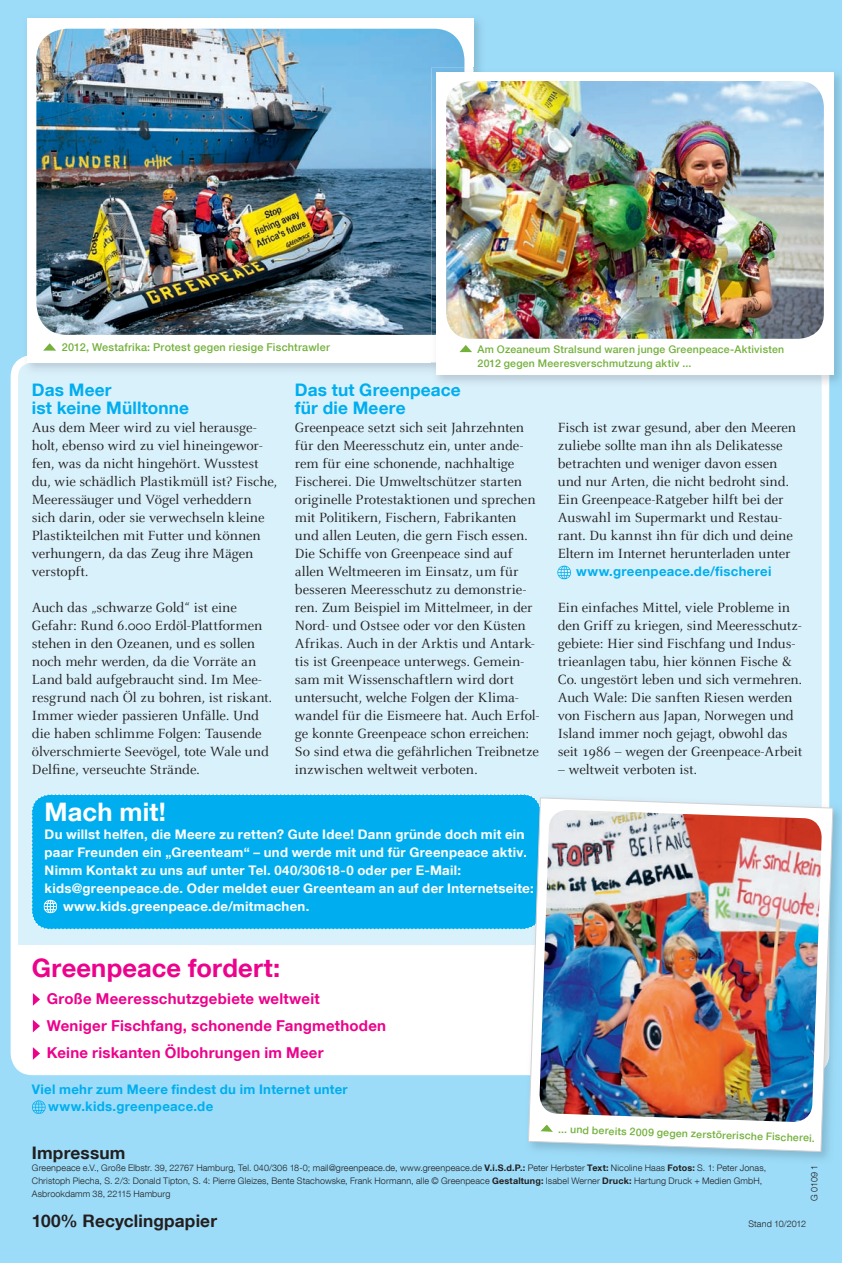
<style>
.page{position:relative;width:842px;height:1263px;background:#9cdcf8}
.page>*{position:absolute;margin:0;border:0;box-sizing:border-box;transform-origin:0 0}
.t1{font:700 25.5px "Helvetica Neue LT Com";letter-spacing:.005em;color:#ed028c}
.t2{font:700 25.5px "Helvetica Neue LT Com";letter-spacing:.005em;color:#fff}
.t3{font:700 17.25px/18px "Helvetica Neue LT Com";letter-spacing:.01em;color:#00aeef}
.t4{font:700 17.25px "Helvetica Neue LT Com";letter-spacing:.01em;color:#231f20}
.t5{font:700 15px/27px "Helvetica Neue LT Com";letter-spacing:.015em;color:#ed028c}
.t6{font:14.7px/18px "Celeste";letter-spacing:-.005em;color:#231f20}
.t7{font:700 13.2px "Helvetica Neue LT Com";letter-spacing:.02em;color:#fff}
.t8{font:700 13.2px/17px "Helvetica Neue LT Com";letter-spacing:.02em;color:#00aeef}
.t9{font:500 10.8px "Helvetica Neue LT Com";letter-spacing:.02em;color:#73b13b}
.t10{font:500 10.5px/14.5px "Helvetica Neue LT Com";letter-spacing:.02em;color:#73b13b}
.t11{font:300 9px/12.8px "Helvetica Neue LT Com";letter-spacing:.015em;color:#231f20}
.s1{font-weight:700}
</style>
<div class="page">
<div style="left:11px;top:357px;width:818px;height:718px;background:#d9f1fb"></div>
<div style="left:13px;top:945px;width:510px;height:129px;background:#fff"></div>
<div style="left:15px;top:945px;width:193px;height:117px;background:#fff"></div>
<svg style="left:33px;top:1020px;width:7px;height:12px"></svg>
<svg style="left:33px;top:993px;width:7px;height:13px"></svg>
<svg style="left:33px;top:1047px;width:7px;height:13px"></svg>
<svg style="left:32px;top:1100px;width:14px;height:14px"></svg>
<img style="left:523px;top:793px;width:317px;height:367px">
<img style="left:523px;top:945px;width:5px;height:129px">
<div style="left:31px;top:794px;width:510px;height:136px;background:#00aeef"></div>
<svg style="left:528px;top:797px;width:306px;height:355px;background:#d5ebf5"></svg>
<img style="left:539px;top:810px;width:283px;height:312px">
<svg style="left:540px;top:1124px;width:13px;height:8px"></svg>
<img style="left:473px;top:18px;width:8px;height:44px">
<svg style="left:473px;top:62px;width:7px;height:6px"></svg>
<img style="left:22px;top:366px;width:409px;height:9px">
<img style="left:22px;top:356px;width:409px;height:10px">
<div style="left:27px;top:18px;width:446px;height:344px;background:#fff"></div>
<img style="left:36px;top:29px;width:428px;height:306px">
<svg style="left:43px;top:343px;width:13px;height:8px"></svg>
<img style="left:829px;top:74px;width:12px;height:313px">
<img style="left:431px;top:363px;width:55px;height:24px">
<img style="left:486px;top:375px;width:343px;height:12px">
<img style="left:431px;top:383px;width:29px;height:4px">
<img style="left:431px;top:68px;width:33px;height:267px">
<div style="left:436px;top:72px;width:398px;height:303px;background:#fff"></div>
<img style="left:446px;top:81px;width:378px;height:258px">
<svg style="left:459px;top:345px;width:13px;height:7px"></svg>
<svg style="left:557px;top:566px;width:14px;height:13px"></svg>
<p class="t9" style="left:62px;top:341px;width:270px">2012, Westafrika: Protest gegen riesige Fischtrawler</p>
<p class="t10" style="left:478px;top:341px;width:308px">Am Ozeaneum Stralsund waren junge Greenpeace-Aktivisten<br>2012 gegen Meeresverschmutzung aktiv ...</p>
<p class="t3" style="left:32px;top:380px;width:159px">Das Meer<br>ist keine Mülltonne</p>
<p class="t6" style="left:32px;top:419px;width:247px">Aus dem Meer wird zu viel herausge&shy;holt, ebenso wird zu viel hineingewor&shy;fen, was da nicht hingehört. Wusstest du, wie schädlich Plastikmüll ist? Fische, Meeressäuger und Vögel verheddern sich darin, oder sie verwechseln kleine Plastikteilchen mit Futter und können verhungern, da das Zeug ihre Mägen verstopft.</p>
<p class="t6" style="left:32px;top:599px;width:242px">Auch das „schwarze Gold“ ist eine Gefahr: Rund 6.000 Erdöl-Plattformen stehen in den Ozeanen, und es sollen noch mehr werden, da die Vorräte an Land bald aufgebraucht sind. Im Mee&shy;resgrund nach Öl zu bohren, ist riskant.<br>Immer wieder passieren Unfälle. Und die haben schlimme Folgen: Tausende ölverschmierte Seevögel, tote Wale und Delfine, verseuchte Strände.</p>
<p class="t3" style="left:295px;top:380px;width:168px">Das tut Greenpeace für die Meere</p>
<p class="t6" style="left:295px;top:419px;width:246px">Greenpeace setzt sich seit Jahrzehnten für den Meeresschutz ein, unter ande&shy;rem für eine schonende, nachhaltige Fischerei. Die Umweltschützer starten originelle Protestaktionen und sprechen mit Politikern, Fischern, Fabrikanten und allen Leuten, die gern Fisch essen.<br>Die Schiffe von Greenpeace sind auf allen Weltmeeren im Einsatz, um für besseren Meeresschutz zu demonstrie&shy;ren. Zum Beispiel im Mittelmeer, in der Nord- und Ostsee oder vor den Küsten Afrikas. Auch in der Arktis und Antark&shy;tis ist Greenpeace unterwegs. Gemein&shy;sam mit Wissenschaftlern wird dort untersucht, welche Folgen der Klima&shy;wandel für die Eismeere hat. Auch Erfol&shy;ge konnte Greenpeace schon erreichen:<br>So sind etwa die gefährlichen Treibnetze inzwischen weltweit verboten.</p>
<p class="t6" style="left:558px;top:419px;width:240px">Fisch ist zwar gesund, aber den Meeren zuliebe sollte man ihn als Delikatesse betrachten und weniger davon essen und nur Arten, die nicht bedroht sind.<br>Ein Greenpeace-Ratgeber hilft bei der Auswahl im Supermarkt und Restau&shy;rant. Du kannst ihn für dich und deine Eltern im Internet herunterladen unter</p>
<p class="t8" style="left:576px;top:562px;width:197px">www.greenpeace.de/fischerei</p>
<p class="t6" style="left:558px;top:599px;width:246px">Ein einfaches Mittel, viele Probleme in den Griff zu kriegen, sind Meeresschutz&shy;gebiete: Hier sind Fischfang und Indus&shy;trieanlagen tabu, hier können Fische &amp; Co. ungestört leben und sich vermehren.<br>Auch Wale: Die sanften Riesen werden von Fischern aus Japan, Norwegen und Island immer noch gejagt, obwohl das seit 1986 – wegen der Greenpeace-Arbeit</p>
<p class="t6" style="left:558px;top:761px;width:141px">– weltweit verboten ist.</p>
<h1 class="t2" style="left:45px;top:796px;width:123px">Mach mit!</h1>
<p class="t7" style="left:45px;top:826px;width:481px">Du willst helfen, die Meere zu retten? Gute Idee! Dann gründe doch mit ein</p>
<p class="t7" style="left:45px;top:844px;width:484px">paar Freunden ein „Greenteam“ – und werde mit und für Greenpeace aktiv.</p>
<p class="t7" style="left:45px;top:862px;width:418px">Nimm Kontakt zu uns auf unter Tel. 040/30618-0 oder per E-Mail:</p>
<p class="t7" style="left:45px;top:880px;width:490px">kids@greenpeace.de. Oder meldet euer Greenteam an auf der Internetseite:</p>
<p class="t7" style="left:63px;top:898px;width:248px">www.kids.greenpeace.de/mitmachen.</p>
<h1 class="t1" style="left:32px;top:952px;width:250px">Greenpeace fordert:</h1>
<p class="t5" style="left:47px;top:985px;width:341px">Große Meeresschutzgebiete weltweit<br>Weniger Fischfang, schonende Fangmethoden<br>Keine riskanten Ölbohrungen im Meer</p>
<p class="t8" style="left:48px;top:1080px;width:301px;text-indent:-16px">Viel mehr zum Meere findest du im Internet unter www.kids.greenpeace.de</p>
<p class="t10" style="left:559px;top:1122px;width:258px;rotate:2deg">... und bereits 2009 gegen zerstörerische Fischerei.</p>
<p class="t4" style="left:32px;top:1142px;width:95px">Impressum</p>
<p class="t11" style="left:32px;top:1162px;width:736px">Greenpeace e.V., Große Elbstr. 39, 22767 Hamburg, Tel. 040/306 18-0; mail@greenpeace.de, www.greenpeace.de <span class="s1">V.i.S.d.P.:</span> Peter Herbster <span class="s1">Text:</span> Nicoline Haas <span class="s1">Fotos:</span> S. 1: Peter Jonas,<br>Christoph Piecha, S. 2/3: Donald Tipton, S. 4: Pierre Gleizes, Bente Stachowske, Frank Hormann, alle © Greenpeace <span class="s1">Gestaltung:</span> Isabel Werner <span class="s1">Druck:</span> Hartung Druck + Medien GmbH,<br>Asbrookdamm 38, 22115 Hamburg</p>
<p class="t4" style="left:32px;top:1210px;width:187px">100% Recyclingpapier</p>
<p class="t11" style="left:748px;top:1217px;width:59px">Stand 10/2012</p>
<p class="t11" style="left:808px;top:1201px;width:38px;rotate:-90deg">G 0109 1</p>
</div>
